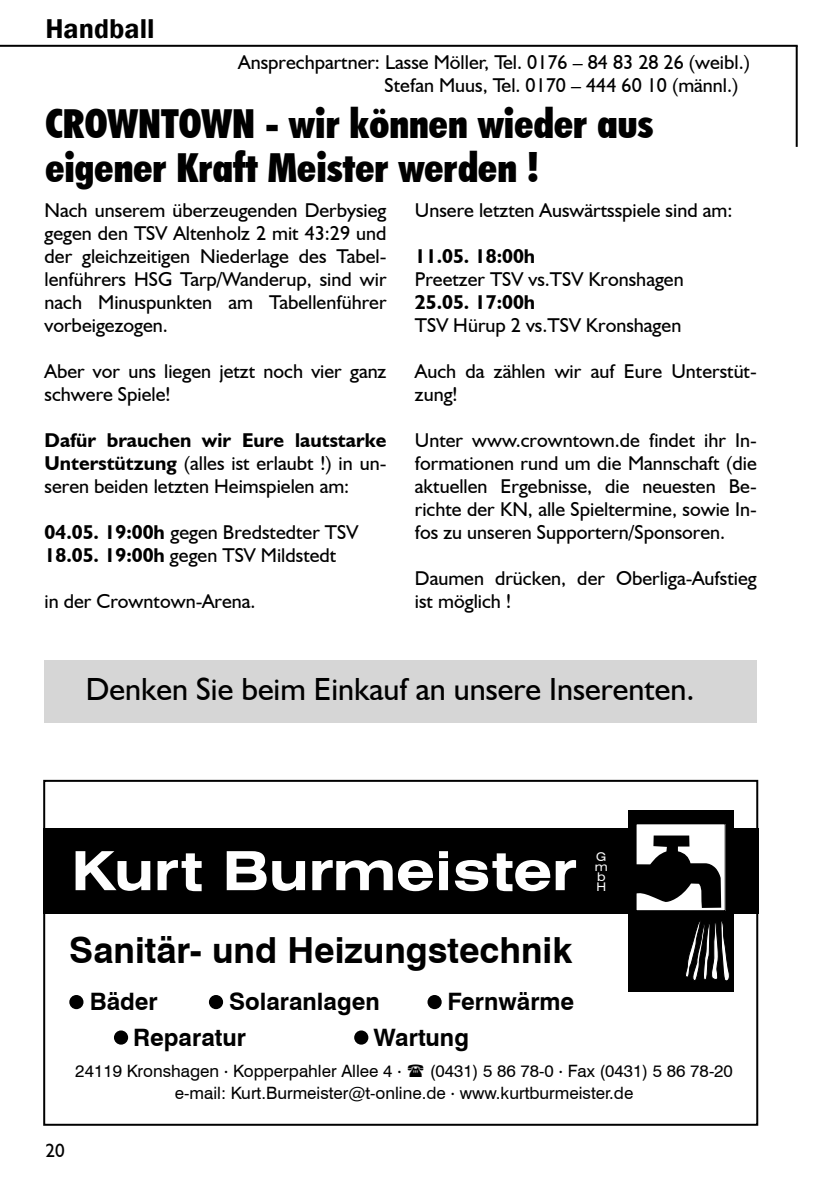
<style>
.page{position:relative;width:840px;height:1191px;background:#fff}
.page>*{position:absolute;margin:0;border:0;box-sizing:border-box;transform-origin:0 0}
.t1{font:700 expanded 54px "Swiss 721 BT";color:#fff}
.t2{font:900 condensed 40px/44px "Futura BT";color:#000}
.t3{font:700 36px "Swiss 721 BT";color:#000}
.t4{font:32px "Humanist 521 BT";color:#000}
.t5{font:600 28px "Franklin Gothic";color:#000}
.t6{font:700 24px/35.6px "Swiss 721 BT";color:#000}
.t7{font:20px/23px "Humanist 521 BT";color:#000}
.t8{font:700 20px "Humanist 521 BT";color:#000}
.t9{font:19px "Humanist 521 BT";color:#000}
.t10{font:17px/22px "Swiss 721 BT";color:#000}
.t11{font:expanded 12px/10px "Swiss 721 BT";color:#fff}
.s1{font-weight:700}
.s2{font-size:8px}
</style>
<div class="page">
<div style="left:43px;top:780px;width:714px;height:345px;border:2px solid #000"></div>
<div style="left:43px;top:828px;width:714px;height:85px;background:#000"></div>
<div style="left:627px;top:810px;width:106px;height:182px;background:#000"></div>
<div style="left:635px;top:824px;width:89px;height:86px;background:#fff"></div>
<div style="left:635px;top:823px;width:90px;height:87px;border:1px solid #000"></div>
<svg style="left:635px;top:835px;width:85px;height:73px"></svg>
<svg style="left:685px;top:921px;width:45px;height:60px"></svg>
<div style="left:69px;top:995px;width:14px;height:14px;background:#000;border-radius:50%"></div>
<div style="left:114px;top:1030px;width:14px;height:14px;background:#000;border-radius:50%"></div>
<div style="left:209px;top:995px;width:14px;height:14px;background:#000;border-radius:50%"></div>
<div style="left:427px;top:995px;width:14px;height:14px;background:#000;border-radius:50%"></div>
<div style="left:354px;top:1030px;width:14px;height:14px;background:#000;border-radius:50%"></div>
<hr style="left:795px;top:46px;width:2px;height:101px;background:#000">
<hr style="left:0;top:45px;width:797px;height:2px;background:#000">
<div style="left:45px;top:660px;width:711px;height:63px;background:#d6d6d6"></div>
<h3 class="t5" style="left:45px;top:11px;width:111px">Handball</h3>
<p class="t7" style="left:384px;top:50px;width:367px;text-indent:-146px">Ansprechpartner: Lasse Möller, Tel. 0176 – 84 83 28 26 (weibl.)<br>Stefan Muus, Tel. 0170 – 444 60 10 (männl.)</p>
<h2 class="t2" style="left:45px;top:102px;width:609px">CROWNTOWN - wir können wieder aus eigener Kraft Meister werden !</h2>
<p class="t7" style="left:45px;top:198px;width:343px;text-align:justify">Nach unserem überzeugenden Derbysieg gegen den TSV Altenholz 2 mit 43:29 und der gleichzeitigen Niederlage des Tabel&shy;lenführers HSG Tarp/Wanderup, sind wir nach Minuspunkten am Tabellenführer vorbeigezogen.</p>
<p class="t7" style="left:45px;top:359px;width:343px">Aber vor uns liegen jetzt noch vier ganz schwere Spiele!</p>
<p class="t7" style="left:45px;top:428px;width:343px;text-align:justify"><span class="s1">Dafür brauchen wir Eure lautstarke Unterstützung</span> (alles ist erlaubt !) in un&shy;seren beiden letzten Heimspielen am:</p>
<p class="t7" style="left:45px;top:520px;width:315px"><span class="s1">04.05. 19:00h</span> gegen Bredstedter TSV<br><span class="s1">18.05. 19:00h</span> gegen TSV Mildstedt</p>
<p class="t7" style="left:45px;top:589px;width:212px">in der Crowntown-Arena.</p>
<p class="t7" style="left:414px;top:198px;width:319px">Unsere letzten Auswärtsspiele sind am:</p>
<p class="t8" style="left:414px;top:243px;width:122px">11.05. 18:00h</p>
<p class="t7" style="left:414px;top:267px;width:270px">Preetzer TSV vs.TSV Kronshagen</p>
<p class="t8" style="left:414px;top:289px;width:122px">25.05. 17:00h</p>
<p class="t7" style="left:414px;top:313px;width:268px">TSV Hürup 2 vs.TSV Kronshagen</p>
<p class="t7" style="left:414px;top:359px;width:343px">Auch da zählen wir auf Eure Unterstüt&shy;zung!</p>
<p class="t7" style="left:414px;top:428px;width:343px;text-align:justify">Unter www.crowntown.de findet ihr In&shy;formationen rund um die Mannschaft (die aktuellen Ergebnisse, die neuesten Be&shy;richte der KN, alle Spieltermine, sowie In&shy;fos zu unseren Supportern/Sponsoren.</p>
<p class="t7" style="left:414px;top:566px;width:343px">Daumen drücken, der Oberliga-Aufstieg ist möglich !</p>
<h3 class="t4" style="left:86px;top:669px;width:610px">Denken Sie beim Einkauf an unsere Inserenten.</h3>
<h1 class="t1" style="left:71px;top:838px;width:506px">Kurt Burmeister</h1>
<p class="t11" style="left:594px;top:852px;width:14px">G m b<br>H</p>
<h3 class="t3" style="left:69px;top:928px;width:504px">Sanitär- und Heizungstechnik</h3>
<p class="t6" style="left:133px;top:983px;width:114px;text-indent:-43px">Bäder<br>Reparatur</p>
<p class="t6" style="left:373px;top:983px;width:202px;text-indent:74px">Fernwärme<br>Wartung</p>
<p class="t6" style="left:229px;top:983px;width:152px">Solaranlagen</p>
<p class="t10" style="left:175px;top:1059px;width:559px;text-indent:254px">(0431) 5 86 78-0 <span class="s2">•</span> Fax (0431) 5 86 78-20 e-mail: Kurt.Burmeister@t-online.de <span class="s2">•</span> www.kurtburmeister.de</p>
<p class="t10" style="left:75px;top:1059px;width:328px">24119 Kronshagen <span class="s2">•</span> Kopperpahler Allee 4 <span class="s2">•</span></p>
<p class="t9" style="left:45px;top:1139px;width:21px">20</p>
</div>
